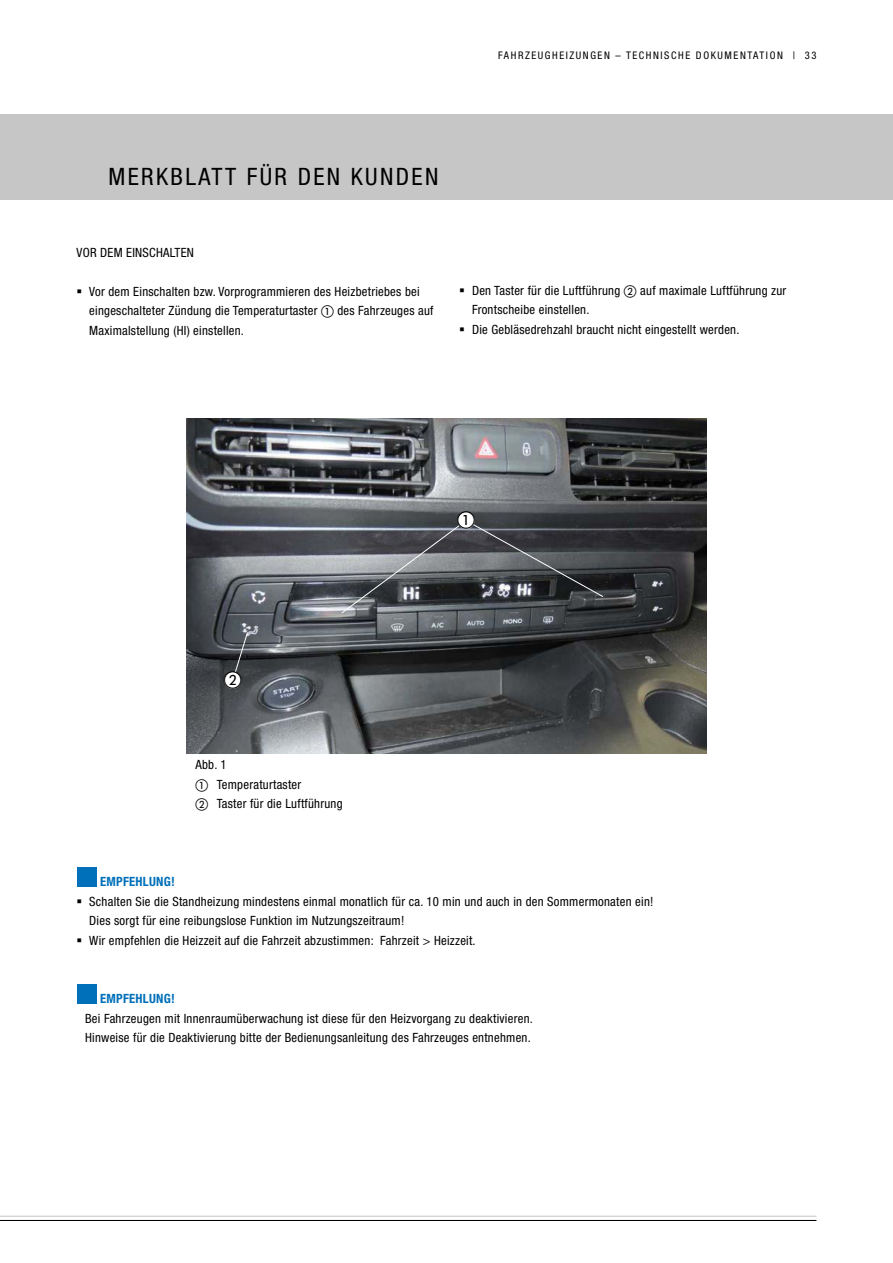
<style>
.page{position:relative;width:893px;height:1263px;background:#fff}
.page>*{position:absolute;margin:0;border:0;box-sizing:border-box;transform-origin:0 0}
.Überschrift_für_IVZ{font:condensed 24px "Helvetica Neue LT";letter-spacing:.1em;color:#000}
.t1{font:18px "European Pi One";color:#000}
.Bild-Nr{font:condensed 12.75px/19.5px "Helvetica Neue LT";letter-spacing:.02em;color:#000}
.Bitte_beachten_8_5pt{font:700 condensed 12.75px "Helvetica Neue LT";letter-spacing:.02em;color:#0070ba}
.t2{font:condensed 10.5px "Helvetica Neue LT";letter-spacing:.15em;color:#000}
.s1{font-family:"European Pi One";font-stretch:normal}
</style>
<div class="page">
<div style="left:0;top:115px;width:893px;height:85px;background:#c6c6c6"></div>
<hr style="left:0;top:1216px;width:816px;height:1px;background:#c6c6c6">
<hr style="left:0;top:1220px;width:816px;height:1px;background:#000">
<img style="left:187px;top:418px;width:519px;height:335px">
<div style="left:77px;top:984px;width:20px;height:19px;background:#0070ba"></div>
<div style="left:77px;top:867px;width:20px;height:19px;background:#0070ba"></div>
<svg style="left:341px;top:519px;width:263px;height:95px;background:#53565a"></svg>
<svg style="left:232px;top:631px;width:16px;height:50px"></svg>
<div style="left:458px;top:512px;width:17px;height:17px;background:#fff;border-radius:50%"></div>
<div style="left:224px;top:672px;width:17px;height:17px;background:#fff;border-radius:50%"></div>
<p class="Überschrift_für_IVZ" style="left:108px;top:163px;width:331px">MERKBLATT FÜR DEN KUNDEN</p>
<p class="t2" style="left:498px;top:50px;width:320px">FAHRZEUGHEIZUNGEN – TECHNISCHE DOKUMENTATION | 33</p>
<p class="Bild-Nr" style="left:77px;top:242px;width:119px">VOR DEM EINSCHALTEN</p>
<p class="Bild-Nr" style="left:89px;top:281px;width:346px">Vor dem Einschalten bzw. Vorprogrammieren des Heizbetriebes bei eingeschalteter Zündung die Temperaturtaster <span class="s1">A</span> des Fahrzeuges auf<br>Maximalstellung (HI) einstellen.</p>
<p class="Bild-Nr" style="left:472px;top:280px;width:316px">Den Taster für die Luftführung <span class="s1">B</span> auf maximale Luftführung zur<br>Frontscheibe einstellen.</p>
<p class="Bild-Nr" style="left:472px;top:319px;width:269px">Die Gebläsedrehzahl braucht nicht eingestellt werden.</p>
<p class="t1" style="left:224px;top:671px;width:19px">B</p>
<p class="Bild-Nr" style="left:195px;top:755px;width:33px">Abb. 1</p>
<p class="Bild-Nr" style="left:195px;top:775px;width:107px"><span class="s1">A</span> Temperaturtaster</p>
<p class="Bild-Nr" style="left:195px;top:794px;width:149px"><span class="s1">B</span> Taster für die Luftführung</p>
<p class="Bitte_beachten_8_5pt" style="left:100px;top:874px;width:76px">EMPFEHLUNG!</p>
<p class="t1" style="left:457px;top:511px;width:19px">A</p>
<p class="Bild-Nr" style="left:89px;top:891px;width:566px">Schalten Sie die Standheizung mindestens einmal monatlich für ca. 10 min und auch in den Sommermonaten ein!<br>Dies sorgt für eine reibungslose Funktion im Nutzungszeitraum!</p>
<p class="Bild-Nr" style="left:89px;top:930px;width:388px">Wir empfehlen die Heizzeit auf die Fahrzeit abzustimmen: Fahrzeit &gt; Heizzeit.</p>
<p class="Bitte_beachten_8_5pt" style="left:100px;top:991px;width:76px">EMPFEHLUNG!</p>
<p class="Bild-Nr" style="left:85px;top:1008px;width:449px">Bei Fahrzeugen mit Innenraumüberwachung ist diese für den Heizvorgang zu deaktivieren.<br>Hinweise für die Deaktivierung bitte der Bedienungsanleitung des Fahrzeuges entnehmen.</p>
</div>
